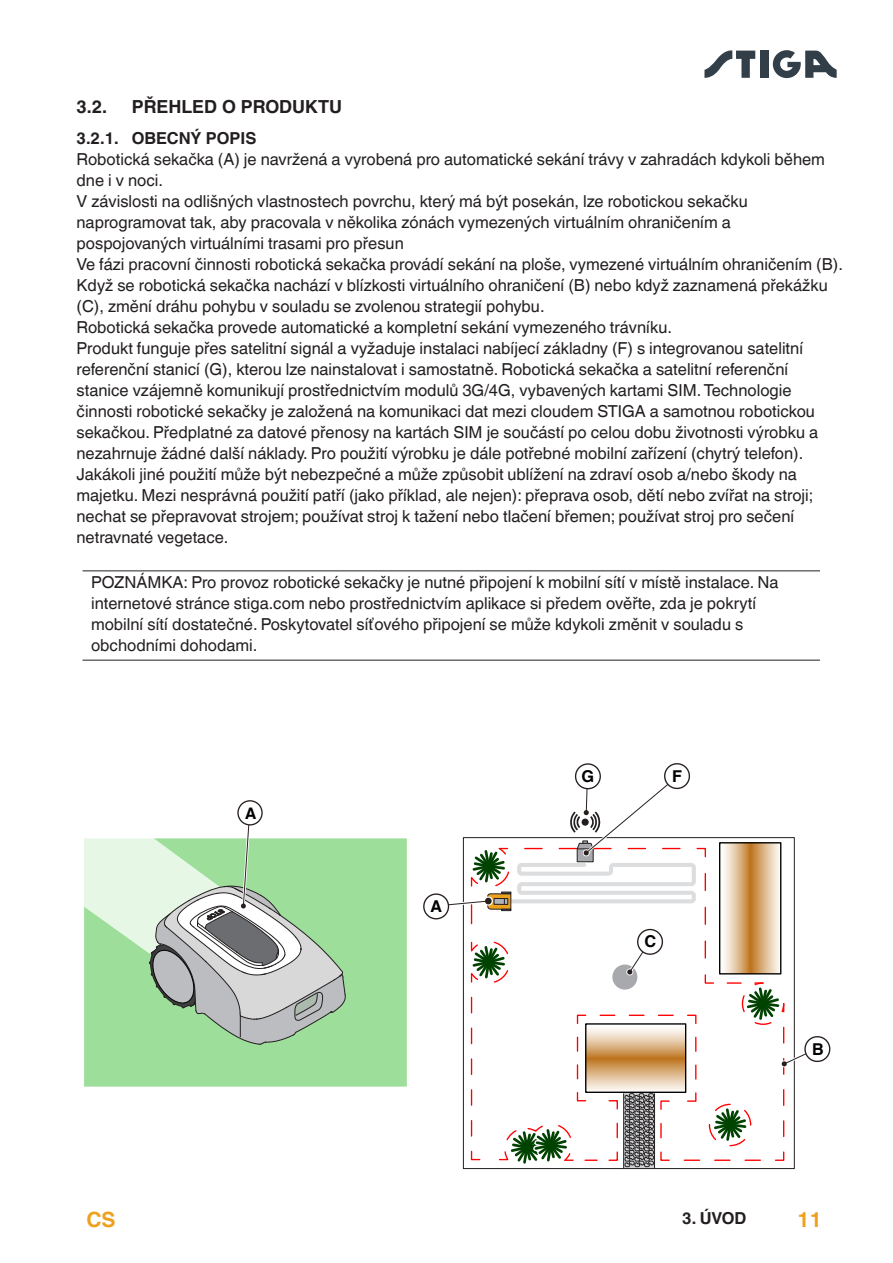
<style>
.page{position:relative;width:893px;height:1263px;background:#fff}
.page>*{position:absolute;margin:0;border:0;box-sizing:border-box;transform-origin:0 0}
.t1{font:700 21px "Helvetica World";color:#eea11d}
.t2{font:700 18px "Helvetica World";color:#231f20}
.Testo_normale{font:16.5px/21px "Helvetica World";color:#231f20}
.Testo_NOTE{font:16.5px/21px "Helvetica World";color:#231f20}
.t3{font:700 16.5px "Helvetica World";color:#231f20}
.t4{font:700 16.35px "Helvetica World";color:#000}
.t5{font:700 15.9px "Helvetica World";color:#000}
</style>
<div class="page">
<div style="left:760px;top:51px;width:8px;height:27px;background:#323e48"></div>
<svg style="left:704px;top:50px;width:51px;height:28px"></svg>
<svg style="left:773px;top:50px;width:64px;height:28px"></svg>
<hr style="left:83px;top:570px;width:737px;height:1px;background:#231f20">
<hr style="left:83px;top:660px;width:737px;height:1px;background:#231f20">
<hr style="left:623px;top:1094px;width:1px;height:74px;background:#231f20">
<hr style="left:654px;top:1094px;width:1px;height:74px;background:#231f20">
<div style="left:423px;top:893px;width:26px;height:27px;border:1px solid #28201e;border-radius:50%"></div>
<svg style="left:438px;top:763px;width:393px;height:404px"></svg>
<div style="left:84px;top:838px;width:323px;height:249px;background:#9dde9a"></div>
<svg style="left:84px;top:816px;width:262px;height:228px;background:#bad6b9"></svg>
<div style="left:238px;top:801px;width:24px;height:24px;background:#fff;border-radius:50%"></div>
<div style="left:237px;top:800px;width:26px;height:25px;border:1px solid #28201e;border-radius:50%"></div>
<p class="t2" style="left:77px;top:96px;width:32px">3.2.</p>
<p class="t2" style="left:132px;top:96px;width:212px">PŘEHLED O PRODUKTU</p>
<p class="t3" style="left:77px;top:129px;width:181px">3.2.1. OBECNÝ POPIS</p>
<p class="Testo_normale" style="left:77px;top:149px;width:750px">Robotická sekačka (A) je navržená a vyrobená pro automatické sekání trávy v zahradách kdykoli během dne i v noci.</p>
<p class="Testo_normale" style="left:77px;top:191px;width:673px">V závislosti na odlišných vlastnostech povrchu, který má být posekán, lze robotickou sekačku naprogramovat tak, aby pracovala v několika zónách vymezených virtuálním ohraničením a pospojovaných virtuálními trasami pro přesun</p>
<p class="Testo_normale" style="left:77px;top:254px;width:768px">Ve fázi pracovní činnosti robotická sekačka provádí sekání na ploše, vymezené virtuálním ohraničením (B).<br>Když se robotická sekačka nachází v blízkosti virtuálního ohraničení (B) nebo když zaznamená překážku (C), změní dráhu pohybu v souladu se zvolenou strategií pohybu.</p>
<p class="Testo_normale" style="left:77px;top:317px;width:597px">Robotická sekačka provede automatické a kompletní sekání vymezeného trávníku.</p>
<p class="Testo_normale" style="left:77px;top:338px;width:743px">Produkt funguje přes satelitní signál a vyžaduje instalaci nabíjecí základny (F) s integrovanou satelitní referenční stanicí (G), kterou lze nainstalovat i samostatně. Robotická sekačka a satelitní referenční stanice vzájemně komunikují prostřednictvím modulů 3G/4G, vybavených kartami SIM. Technologie činnosti robotické sekačky je založená na komunikaci dat mezi cloudem STIGA a samotnou robotickou sekačkou. Předplatné za datové přenosy na kartách SIM je součástí po celou dobu životnosti výrobku a nezahrnuje žádné další náklady. Pro použití výrobku je dále potřebné mobilní zařízení (chytrý telefon).</p>
<p class="Testo_normale" style="left:77px;top:464px;width:738px">Jakákoli jiné použití může být nebezpečné a může způsobit ublížení na zdraví osob a/nebo škody na majetku. Mezi nesprávná použití patří (jako příklad, ale nejen): přeprava osob, dětí nebo zvířat na stroji; nechat se přepravovat strojem; používat stroj k tažení nebo tlačení břemen; používat stroj pro sečení netravnaté vegetace.</p>
<p class="Testo_NOTE" style="left:91px;top:572px;width:689px">POZNÁMKA: Pro provoz robotické sekačky je nutné připojení k mobilní sítí v místě instalace. Na internetové stránce stiga.com nebo prostřednictvím aplikace si předem ověřte, zda je pokrytí mobilní sítí dostatečné. Poskytovatel síťového připojení se může kdykoli změnit v souladu s obchodními dohodami.</p>
<p class="t5" style="left:245px;top:804px;width:13px">A</p>
<p class="t4" style="left:431px;top:896px;width:13px">A</p>
<p class="t4" style="left:582px;top:767px;width:14px">G</p>
<p class="t4" style="left:672px;top:767px;width:11px">F</p>
<p class="t4" style="left:644px;top:932px;width:13px">C</p>
<p class="t4" style="left:812px;top:1040px;width:13px">B</p>
<p class="t1" style="left:86px;top:1208px;width:31px">CS</p>
<p class="t3" style="left:682px;top:1209px;width:25px">3. úvod</p>
<p class="t1" style="left:798px;top:1208px;width:26px">11</p>
</div>
